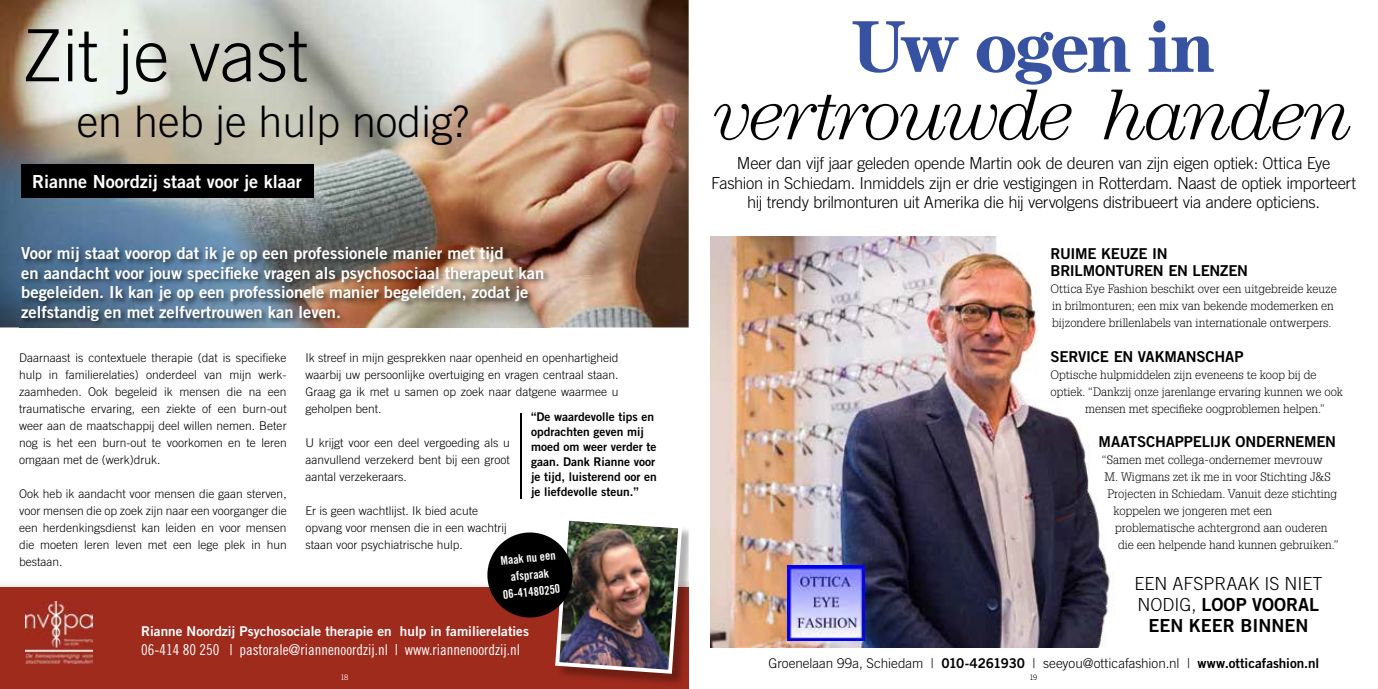
<style>
.page{position:relative;width:1378px;height:689px;background:#fff}
.page>*{position:absolute;margin:0;border:0;box-sizing:border-box;transform-origin:0 0}
.t1{font:italic 300 73.5px "Century Std";letter-spacing:-.04em;color:#000}
.t2{font:700 73.5px "Century Std";letter-spacing:-.055em;color:#3752a0}
.t3{font:300 72px "Trade Gothic LT Std";color:#000}
.t4{font:300 43.5px "Trade Gothic LT Std";color:#000}
.t5{font:18px "Trade Gothic LT Std Bd 2";color:#fff}
.t6{font:18px/21px "Trade Gothic LT Std Bd 2";color:#000;text-align:center}
.t7{font:300 18px "Trade Gothic LT Std";color:#000}
.t8{font:300 16.5px/19.5px "Trade Gothic LT Std";letter-spacing:-.025em;color:#000;text-align:center}
.t9{font:16.5px/19.5px "Trade Gothic LT Std Bd 2";color:#fff}
.t10{font:15px/17px "Trade Gothic LT Std Bd 2";letter-spacing:-.015em;color:#000}
.t11{font:15px "Trade Gothic LT Std Cn 18";color:#fff}
.t12{font:300 13.5px "Trade Gothic LT Std";color:#000}
.t13{font:13.5px "Trade Gothic LT Std Bd 2";color:#fff}
.t14{font:300 12px/17px "Trade Gothic LT Std";color:#000;text-align:justify}
.t15{font:300 12px/17px "Glypha LT Std";color:#000}
.t16{font:12px/15px "Trade Gothic LT Std Bd 2";color:#000}
.t17{font:12px/17px "Trade Gothic LT Std Bd Cn 20";color:#fff;text-align:center}
.t18{font:300 7.5px "Trade Gothic LT Std";color:#fff}
.t19{font:300 7.5px "Trade Gothic LT Std";color:#000}
.s1{font-family:"Trade Gothic LT Std";font-weight:300}
.s2{font-family:"Trade Gothic LT Std Bd 2";font-weight:400}
</style>
<div class="page">
<img style="left:710px;top:236px;width:404px;height:411px">
<img style="left:787px;top:566px;width:78px;height:74px">
<img style="left:0;top:0;width:688px;height:327px">
<div style="left:0;top:587px;width:688px;height:102px;background:#9f2b1d"></div>
<img style="left:26px;top:602px;width:67px;height:61px">
<img style="left:20px;top:246px;width:531px;height:82px">
<div style="left:21px;top:164px;width:293px;height:33px;background:#000"></div>
<hr style="left:521px;top:413px;width:1px;height:86px;background:#000">
<img style="left:485px;top:520px;width:199px;height:156px">
<h2 class="t3" style="left:23px;top:13px;width:287px">Zit je vast</h2>
<h3 class="t4" style="left:77px;top:95px;width:394px">en heb je hulp nodig?</h3>
<h3 class="t5" style="left:32px;top:170px;width:271px">Rianne Noordzij staat voor je klaar</h3>
<p class="t9" style="left:21px;top:243px;width:524px">Voor mij staat voorop dat ik je op een professionele manier met tijd<br>en aandacht voor jouw specifieke vragen als psychosociaal therapeut kan begeleiden. Ik kan je op een professionele manier begeleiden, zodat je zelfstandig en met zelfvertrouwen kan leven.</p>
<p class="t14" style="left:19px;top:349px;width:269px">Daarnaast is contextuele therapie (dat is specifieke hulp in familierelaties) onderdeel van mijn werk&shy;zaamheden. Ook begeleid ik mensen die na een traumatische ervaring, een ziekte of een burn-out weer aan de maatschappij deel willen nemen. Beter nog is het een burn-out te voorkomen en te leren omgaan met de (werk)druk.</p>
<p class="t14" style="left:19px;top:485px;width:269px">Ook heb ik aandacht voor mensen die gaan sterven, voor mensen die op zoek zijn naar een voorganger die een herdenkingsdienst kan leiden en voor mensen die moeten leren leven met een lege plek in hun bestaan.</p>
<p class="t14" style="left:305px;top:349px;width:314px">Ik streef in mijn gesprekken naar openheid en openhartigheid waarbij uw persoonlijke overtuiging en vragen centraal staan.<br>Graag ga ik met u samen op zoek naar datgene waarmee u geholpen bent.</p>
<p class="t14" style="left:305px;top:434px;width:206px">U krijgt voor een deel vergoeding als u aanvullend verzekerd bent bij een groot aantal verzekeraars.</p>
<p class="t14" style="left:305px;top:502px;width:203px;text-align:left">Er is geen wachtlijst. Ik bied acute opvang voor mensen die in een wachtrij staan voor psychiatrische hulp.</p>
<p class="t16" style="left:531px;top:409px;width:127px">“De waardevolle tips en opdrachten geven mij moed om weer verder te gaan. Dank Rianne voor je tijd, luisterend oor en je liefdevolle steun.”</p>
<p class="t17" style="left:499px;top:552px;width:59px;rotate:-6deg">Maak nu een afspraak<br>06-41480250</p>
<p class="t13" style="left:141px;top:622px;width:389px">Rianne Noordzij Psychosociale therapie en hulp in familierelaties</p>
<p class="t11" style="left:141px;top:641px;width:380px">06-414 80 250 | pastorale@riannenoordzij.nl | www.riannenoordzij.nl</p>
<h1 class="t2" style="left:852px;top:3px;width:364px">Uw ogen in</h1>
<h1 class="t1" style="left:714px;top:73px;width:639px">vertrouwde handen</h1>
<p class="t8" style="left:711px;top:153px;width:646px">Meer dan vijf jaar geleden opende Martin ook de deuren van zijn eigen optiek: Ottica Eye<br>Fashion in Schiedam. Inmiddels zijn er drie vestigingen in Rotterdam. Naast de optiek importeert hij trendy brilmonturen uit Amerika die hij vervolgens distribueert via andere opticiens.</p>
<p class="t10" style="left:1050px;top:245px;width:199px">RUIME KEUZE IN<br>BRILMONTUREN EN LENZEN</p>
<p class="t15" style="left:1050px;top:281px;width:288px">Ottica Eye Fashion beschikt over een uitgebreide keuze in brilmonturen; een mix van bekende modemerken en bijzondere brillenlabels van internationale ontwerpers.</p>
<p class="t10" style="left:1050px;top:347px;width:194px">SERVICE EN VAKMANSCHAP</p>
<p class="t15" style="left:1050px;top:366px;width:267px">Optische hulpmiddelen zijn eveneens te koop bij de</p>
<p class="t15" style="left:1050px;top:383px;width:294px">optiek. “Dankzij onze jarenlange ervaring kunnen we ook</p>
<p class="t15" style="left:1085px;top:400px;width:242px">mensen met specifieke oogproblemen helpen.”</p>
<p class="t10" style="left:1098px;top:432px;width:239px">MAATSCHAPPELIJK ONDERNEMEN</p>
<p class="t15" style="left:1101px;top:451px;width:223px">“Samen met collega-ondernemer mevrouw</p>
<p class="t15" style="left:1104px;top:468px;width:227px">M. Wigmans zet ik me in voor Stichting J&amp;S</p>
<p class="t15" style="left:1107px;top:485px;width:231px">Projecten in Schiedam. Vanuit deze stichting</p>
<p class="t15" style="left:1113px;top:502px;width:160px">koppelen we jongeren met een</p>
<p class="t15" style="left:1115px;top:519px;width:214px">problematische achtergrond aan ouderen</p>
<p class="t15" style="left:1118px;top:536px;width:222px">die een helpende hand kunnen gebruiken.”</p>
<h3 class="t7" style="left:1134px;top:572px;width:190px">EEN AFSPRAAK IS NIET</h3>
<h3 class="t6" style="left:1137px;top:593px;width:183px"><span class="s1">NODIG,</span> LOOP VOORAL<br>EEN KEER BINNEN</h3>
<p class="t12" style="left:768px;top:655px;width:552px">Groenelaan 99a, Schiedam | <span class="s2">010-4261930</span> | seeyou@otticafashion.nl | <span class="s2">www.otticafashion.nl</span></p>
<p class="t18" style="left:340px;top:672px;width:9px">18</p>
<p class="t19" style="left:1029px;top:672px;width:9px">19</p>
</div>
